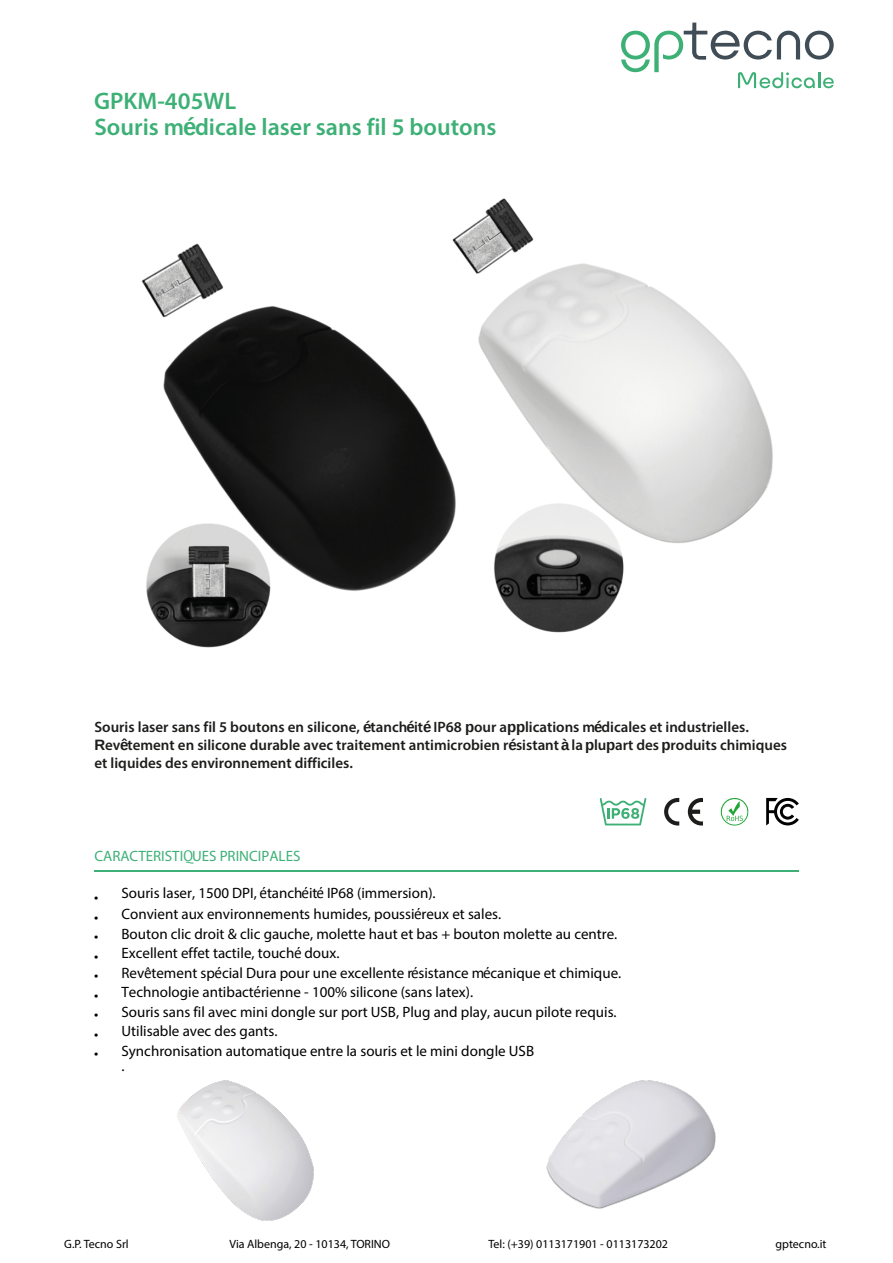
<style>
.page{position:relative;width:893px;height:1263px;background:#fff}
.page>*{position:absolute;margin:0;border:0;box-sizing:border-box;transform-origin:0 0}
.t1{font:600 24px "Myriad Pro";color:#3db076}
.t2{font:15px/19.5px "Myriad Pro";color:#000;text-align:justify}
.t3{font:600 15px/18px "Myriad Pro";color:#1d1d1b}
.t4{font:15px "Myriad Pro";color:#3db076}
.t5{font:12px "Myriad Pro";color:#000}
.s1{font-family:"Liberation Sans";font-weight:700}
.s2{font-family:"PT Sans"}
</style>
<div class="page">
<svg style="left:621px;top:23px;width:213px;height:65px"></svg>
<hr style="left:94px;top:870px;width:705px;height:1px;background:#3db076">
<svg style="left:664px;top:798px;width:15px;height:27px"></svg>
<svg style="left:688px;top:798px;width:15px;height:27px"></svg>
<svg style="left:721px;top:798px;width:28px;height:27px"></svg>
<svg style="left:766px;top:798px;width:33px;height:27px"></svg>
<svg style="left:600px;top:798px;width:46px;height:27px"></svg>
<img style="left:141px;top:198px;width:632px;height:450px">
<img style="left:178px;top:1080px;width:136px;height:140px">
<img style="left:546px;top:1080px;width:169px;height:128px">
<h1 class="t1" style="left:94px;top:85px;width:144px">GPKM-405WL</h1>
<h1 class="t1" style="left:94px;top:112px;width:403px">Souris m<span class="s1">é</span>dicale laser sans fil 5 boutons</h1>
<p class="t3" style="left:94px;top:717px;width:694px">Souris laser sans fil 5 boutons en silicone, <span class="s1">é</span>tanch<span class="s1">é</span>it<span class="s1">é</span>IP68 <span class="s1">p</span>our a<span class="s1">pp</span>lications m<span class="s1">é</span>dicales et industrielles.<br><span class="s1">R</span>ev<span class="s1">ê</span>tement en silicone durable avec traitement antimicrobien r<span class="s1">é</span>sistant <span class="s1">à</span>la <span class="s1">p</span>lu<span class="s1">p</span>art des <span class="s1">p</span>roduits chimiques et liquides des environnement difficiles.</p>
<p class="t4" style="left:94px;top:847px;width:207px">CARACTERISTI<span class="s2">Q</span>UES PRINCIPALES</p>
<p class="t2" style="left:122px;top:883px;width:316px">Souris laser, 1500 DPI, <span class="s2">é</span>tanch<span class="s2">é</span>it<span class="s2">é</span> IP68 (immersion).</p>
<p class="t2" style="left:94px;top:887px;width:6px">• • • • • • • • •</p>
<p class="t2" style="left:122px;top:904px;width:501px;text-align:left">Convient aux environnements humides, poussi<span class="s2">é</span>reux et sales.<br>Bouton clic droit &amp; clic gauche, molette haut et bas + bouton molette au centre.<br>Excellent effet tactile, touch<span class="s2">é</span> doux.<br>Rev<span class="s2">ê</span>tement sp<span class="s2">é</span>cial Dura pour une excellente r<span class="s2">é</span>sistance m<span class="s2">é</span>canique et chimique.<br>Technologie antibact<span class="s2">é</span>rienne - 100% silicone (sans latex).<br>Souris sans fil avec mini dongle sur port USB, Plug and play, aucun pilote requis.<br>Utilisable avec des gants.<br>Synchronisation automatique entre la souris et le mini dongle USB</p>
<p class="t2" style="left:122px;top:1056px;width:5px">.</p>
<p class="t5" style="left:64px;top:1237px;width:66px">G.P. Tecno Srl</p>
<p class="t5" style="left:229px;top:1237px;width:162px">Via Albenga, 20 - 10134, TORINO</p>
<p class="t5" style="left:488px;top:1237px;width:181px">Tel: (+39) 0113171901 - 0113173202</p>
<p class="t5" style="left:776px;top:1237px;width:52px">gptecno.it</p>
</div>
